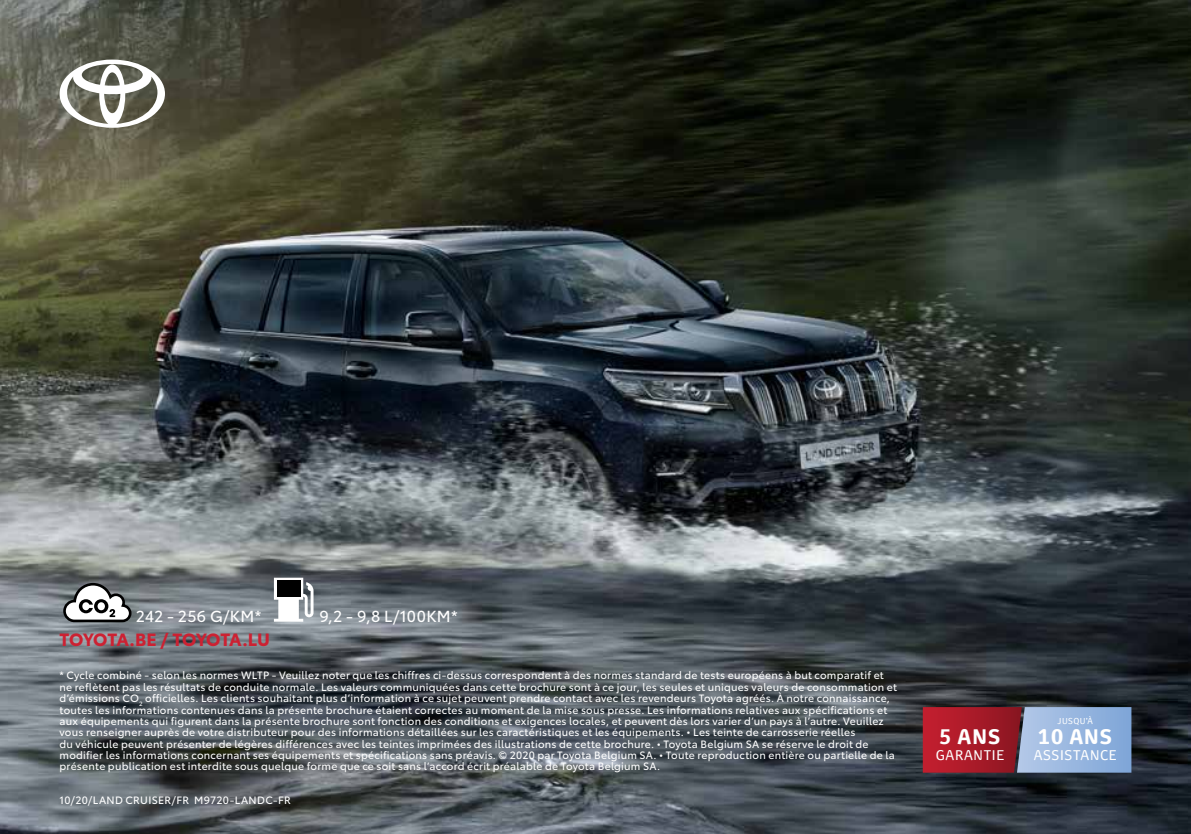
<style>
.page{position:relative;width:1191px;height:834px;background:#fff}
.page>*{position:absolute;margin:0;border:0;box-sizing:border-box;transform-origin:0 0}
.t1{font:700 20.47px "Toyota Text";letter-spacing:.05em;color:#fff}
.t2{font:700 17.5px "Toyota Type";letter-spacing:-.02em;color:#cc2132}
.t3{font:15.75px "Toyota Type";letter-spacing:.015em;color:#fff}
.t4{font:13.65px "Toyota Text";letter-spacing:.05em;color:#fff}
.t5{font:10.5px/11.4px "Toyota Type";letter-spacing:.02em;color:#fff}
.t6{font:8.4px "Toyota Text";letter-spacing:.05em;color:#fff}
</style>
<div class="page">
<img style="left:0;top:0;width:1191px;height:833px">
<svg style="left:60px;top:60px;width:105px;height:68px"></svg>
<svg style="left:922px;top:707px;width:209px;height:65px"></svg>
<svg style="left:62px;top:582px;width:69px;height:40px"></svg>
<svg style="left:274px;top:577px;width:39px;height:44px"></svg>
<div style="left:277px;top:580px;width:23px;height:16px;background:#000"></div>
<h3 class="t3" style="left:136px;top:604px;width:127px">242 - 256 G/KM*</h3>
<h3 class="t3" style="left:319px;top:604px;width:140px">9,2 - 9,8 L/100KM*</h3>
<h2 class="t2" style="left:60px;top:625px;width:212px">TOYOTA.BE / TOYOTA.LU</h2>
<p class="t5" style="left:60px;top:669px;width:839px">* Cycle combiné - selon les normes WLTP - Veuillez noter que les chiffres ci-dessus correspondent à des normes standard de tests européens à but comparatif et ne reflètent pas les résultats de conduite normale. Les valeurs communiquées dans cette brochure sont à ce jour, les seules et uniques valeurs de consommation et d’émissions CO<sub>2</sub> officielles. Les clients souhaitant plus d’information à ce sujet peuvent prendre contact avec les revendeurs Toyota agréés. À notre connaissance, toutes les informations contenues dans la présente brochure étaient correctes au moment de la mise sous presse. Les informations relatives aux spécifications et aux équipements qui figurent dans la présente brochure sont fonction des conditions et exigences locales, et peuvent dès lors varier d’un pays à l’autre. Veuillez vous renseigner auprès de votre distributeur pour des informations détaillées sur les caractéristiques et les équipements. • Les teinte de carrosserie réelles<br>du véhicule peuvent présenter de légères différences avec les teintes imprimées des illustrations de cette brochure. • Toyota Belgium SA se réserve le droit de modifier les informations concernant ses équipements et spécifications sans préavis. © 2020 par Toyota Belgium SA. • Toute reproduction entière ou partielle de la présente publication est interdite sous quelque forme que ce soit sans l’accord écrit préalable de Toyota Belgium SA.</p>
<p class="t5" style="left:60px;top:793px;width:233px">10/20/LAND CRUISER/FR M9720-LANDC-FR</p>
<h1 class="t1" style="left:939px;top:723px;width:62px">5 ANS</h1>
<p class="t4" style="left:935px;top:745px;width:70px">GARANTIE</p>
<p class="t6" style="left:1057px;top:715px;width:37px">JUSQU’À</p>
<h1 class="t1" style="left:1038px;top:723px;width:76px">10 ANS</h1>
<p class="t4" style="left:1033px;top:745px;width:85px">ASSISTANCE</p>
</div>
